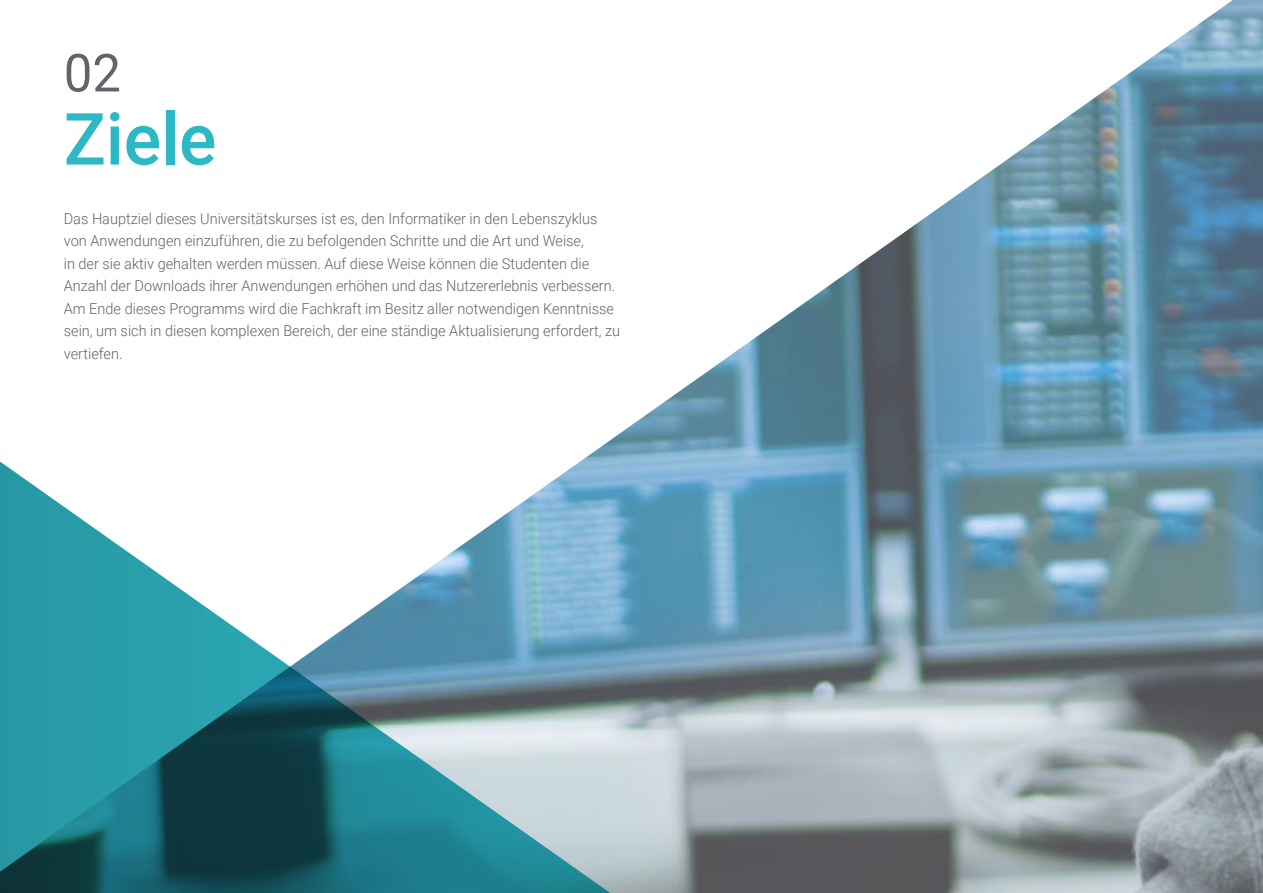
<style>
.page{position:relative;width:1263px;height:893px;background:#fff}
.page>*{position:absolute;margin:0;border:0;box-sizing:border-box;transform-origin:0 0}
.t1{font:500 72px "Roboto";color:#2db8c5}
.t2{font:52.5px "Roboto";color:#61646a}
.t3{font:300 15px/22.5px "Roboto";color:#61646a}
</style>
<div class="page">
<img style="left:602px;top:0;width:661px;height:893px">
<svg style="left:0;top:446px;width:640px;height:447px"></svg>
<h2 class="t2" style="left:64px;top:36px;width:59px">02</h2>
<h1 class="t1" style="left:64px;top:89px;width:154px">Ziele</h1>
<p class="t3" style="left:64px;top:207px;width:558px">Das Hauptziel dieses Universitätskurses ist es, den Informatiker in den Lebenszyklus von Anwendungen einzuführen, die zu befolgenden Schritte und die Art und Weise,<br>in der sie aktiv gehalten werden müssen. Auf diese Weise können die Studenten die Anzahl der Downloads ihrer Anwendungen erhöhen und das Nutzererlebnis verbessern.<br>Am Ende dieses Programms wird die Fachkraft im Besitz aller notwendigen Kenntnisse sein, um sich in diesen komplexen Bereich, der eine ständige Aktualisierung erfordert, zu vertiefen.</p>
</div>
